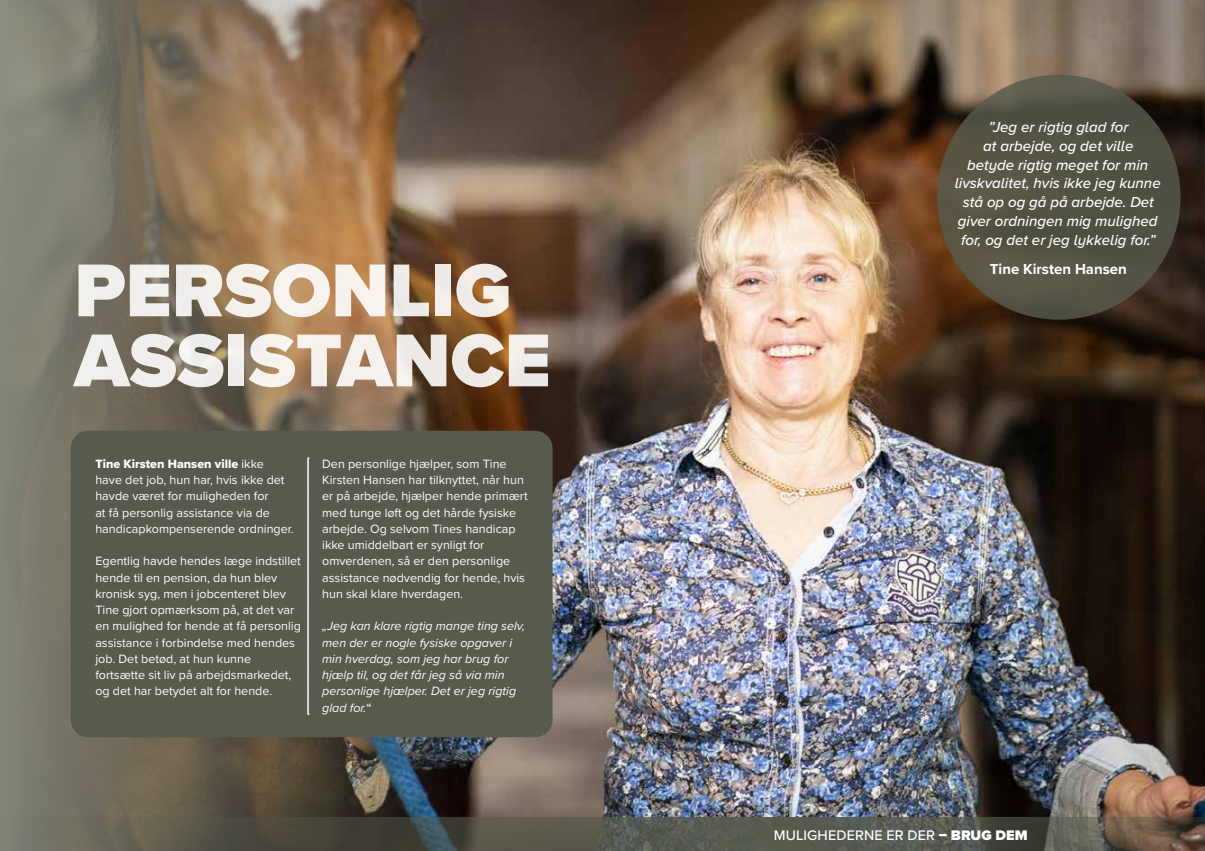
<style>
.page{position:relative;width:1205px;height:851px;background:#fff}
.page>*{position:absolute;margin:0;border:0;box-sizing:border-box;transform-origin:0 0}
.t1{font:900 77.5px/70px "Proxima Nova";color:#fff}
.t2{font:italic 500 15px/18.8px "Proxima Nova";color:#fff;text-align:center}
.t3{font:700 15px "Proxima Nova";color:#fff}
.t4{font:500 14.38px "Proxima Nova";letter-spacing:.01em;color:#fff}
.t5{font:12.5px/16.2px "Proxima Nova";color:#fff}
.t6{font:italic 12.5px/16.2px "Proxima Nova";color:#fff}
.t7{font:12.5px "Proxima Nova Extrabld";color:#fff}
.s1{font-family:"Proxima Nova"}
.s2{font-weight:500;font-style:normal}
.s3{font-weight:900}
</style>
<div class="page">
<img style="left:0;top:0;width:1205px;height:817px">
<div style="left:937px;top:75px;width:243px;height:244px;background:#535244;border-radius:50%"></div>
<div style="left:71px;top:430px;width:481px;height:307px;background:#575b4d;border-radius:18px"></div>
<svg style="left:308px;top:458px;width:1px;height:257px"></svg>
<svg style="left:0;top:817px;width:1205px;height:33px;background:#57564b"></svg>
<h1 class="t1" style="left:74px;top:255px;width:478px">PERSONLIG<br>ASSISTANCE</h1>
<p class="t7" style="left:95px;top:454px;width:170px">Tine Kirsten Hansen ville <span class="s1">ikke</span></p>
<p class="t5" style="left:95px;top:471px;width:200px">have det job, hun har, hvis ikke det havde været for muligheden for<br>at få personlig assistance via de handicapkompenserende ordninger.</p>
<p class="t5" style="left:95px;top:552px;width:207px">Egentlig havde hendes læge indstillet hende til en pension, da hun blev kronisk syg, men i jobcenteret blev Tine gjort opmærksom på, at det var en mulighed for hende at få personlig assistance i forbindelse med hendes job. Det betød, at hun kunne fortsætte sit liv på arbejdsmarkedet, og det har betydet alt for hende.</p>
<p class="t5" style="left:322px;top:455px;width:207px">Den personlige hjælper, som Tine Kirsten Hansen har tilknyttet, når hun er på arbejde, hjælper hende primært med tunge løft og det hårde fysiske arbejde. Og selvom Tines handicap ikke umiddelbart er synligt for omverdenen, så er den personlige assistance nødvendig for hende, hvis hun skal klare hverdagen.</p>
<p class="t6" style="left:322px;top:617px;width:204px">„Jeg kan klare rigtig mange ting selv, men der er nogle fysiske opgaver i min hverdag, som jeg har brug for hjælp til, og det får jeg så via min personlige hjælper. Det er jeg rigtig glad for.<span class="s2">“</span></p>
<p class="t2" style="left:955px;top:117px;width:207px">”Jeg er rigtig glad for<br>at arbejde, og det ville<br>betyde rigtig meget for min livskvalitet, hvis ikke jeg kunne stå op og gå på arbejde. Det giver ordningen mig mulighed for, og det er jeg lykkelig for.”</p>
<p class="t3" style="left:990px;top:258px;width:139px">Tine Kirsten Hansen</p>
<p class="t4" style="left:774px;top:824px;width:255px">MULIGHEDERNE ER DER <span class="s3">– BRUG DEM</span></p>
</div>
